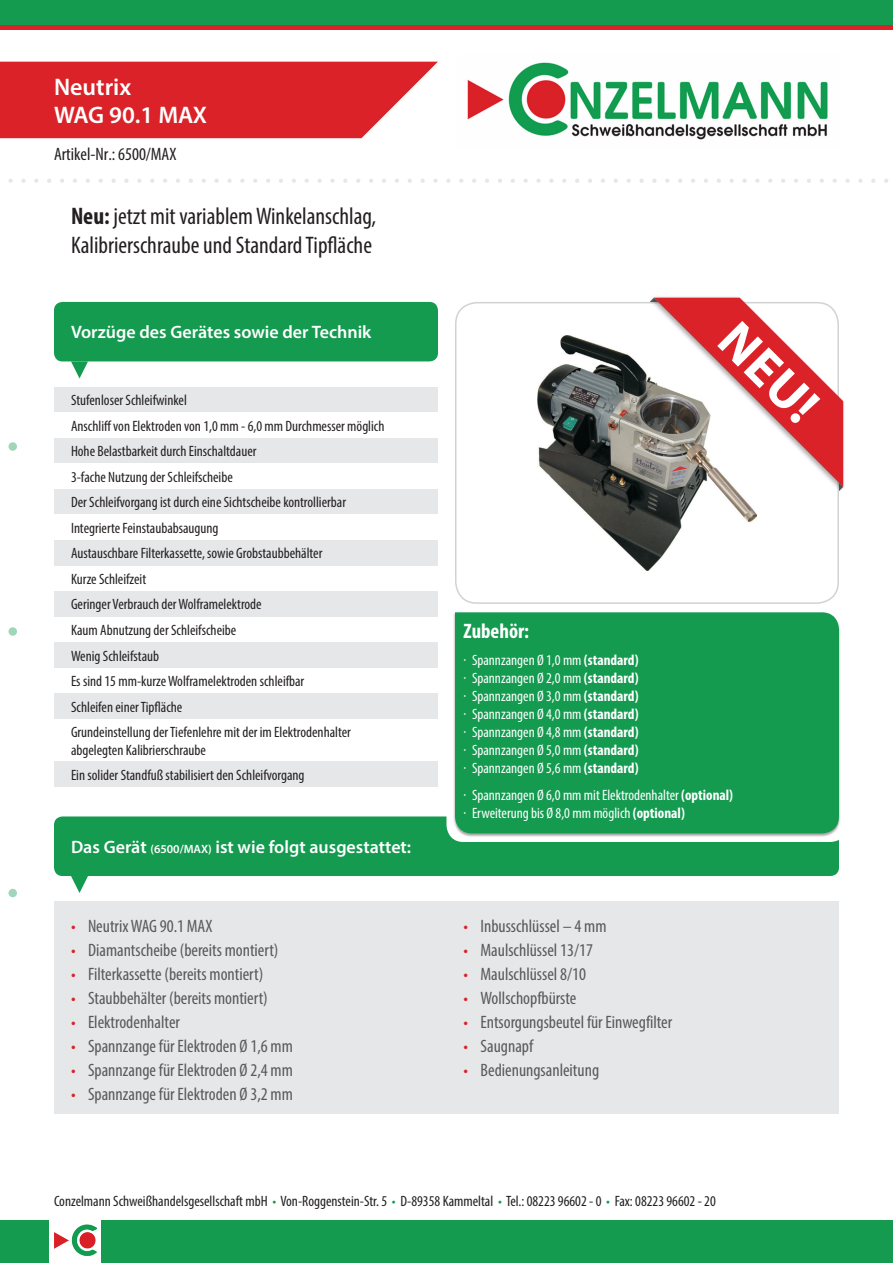
<style>
.page{position:relative;width:893px;height:1263px;background:#fff}
.page>*{position:absolute;margin:0;border:0;box-sizing:border-box;transform-origin:0 0}
.Inhaltsverzeichnis{font:700 52.5px "Myriad Pro";color:#fff}
.Unterüberschrift{font:condensed 24px "Myriad Pro";color:#231f20}
.Überschrift_fortoc{font:600 24px "Myriad Pro";color:#fff}
.t1{font:700 condensed 21px "Myriad Pro";color:#fff}
.Fließtext_2{font:condensed 18px "Myriad Pro";color:#58595b}
.t2{font:600 18px "Myriad Pro";color:#fff}
.Artikel-Nr{font:condensed 18px "Myriad Pro";color:#231f20}
.Fließtext_1{font:condensed 15px "Myriad Pro";color:#231f20}
.t3{font:condensed 15px "Myriad Pro";color:#fff}
.s1{font-weight:700}
.s2{font-size:12px}
.s3{color:#da2228}
.s4{color:#149b50}
</style>
<div class="page">
<div style="left:0;top:0;width:893px;height:26px;background:#149b50"></div>
<div style="left:0;top:1220px;width:893px;height:43px;background:#149b50"></div>
<hr style="left:0;top:26px;width:893px;height:4px;background:#da2228">
<img style="left:467px;top:62px;width:361px;height:78px">
<svg style="left:0;top:62px;width:438px;height:76px;background:#dd353a"></svg>
<div style="left:9px;top:627px;width:8px;height:9px;background:#a1d7b9;border-radius:50%"></div>
<div style="left:9px;top:889px;width:8px;height:8px;background:#a1d7b9;border-radius:50%"></div>
<div style="left:9px;top:442px;width:8px;height:9px;background:#a1d7b9;border-radius:50%"></div>
<svg style="left:8px;top:179px;width:880px;height:4px"></svg>
<div style="left:50px;top:1216px;width:51px;height:47px;background:#fff"></div>
<img style="left:54px;top:1225px;width:43px;height:31px">
<div style="left:54px;top:302px;width:384px;height:59px;background:#149b50;border-radius:9px"></div>
<svg style="left:71px;top:361px;width:17px;height:17px"></svg>
<div style="left:54px;top:816px;width:785px;height:60px;background:#149b50;border-radius:9px"></div>
<svg style="left:71px;top:876px;width:17px;height:17px"></svg>
<div style="left:54px;top:387px;width:384px;height:25px;background:#e6e7e9"></div>
<div style="left:54px;top:438px;width:384px;height:25px;background:#e6e7e9"></div>
<div style="left:54px;top:489px;width:384px;height:25px;background:#e6e7e9"></div>
<div style="left:54px;top:540px;width:384px;height:26px;background:#e6e7e9"></div>
<div style="left:54px;top:901px;width:785px;height:213px;background:#e6e7e9"></div>
<img style="left:538px;top:336px;width:218px;height:234px">
<div style="left:455px;top:302px;width:384px;height:302px;border:2px solid #d1d2d4;border-radius:21px"></div>
<div style="left:54px;top:591px;width:384px;height:26px;background:#e6e7e9"></div>
<div style="left:54px;top:642px;width:384px;height:26px;background:#e6e7e9"></div>
<div style="left:54px;top:693px;width:384px;height:26px;background:#e6e7e9"></div>
<div style="left:54px;top:761px;width:384px;height:26px;background:#e6e7e9"></div>
<div style="left:446px;top:816px;width:393px;height:26px;background:#fff"></div>
<div style="left:453px;top:612px;width:388px;height:226px;background:#231f20;opacity:.4"></div>
<div style="left:455px;top:612px;width:384px;height:221px;background:#149b50"></div>
<div style="left:648px;top:295px;width:198px;height:197px;background:#231f20;opacity:.4"></div>
<svg style="left:648px;top:298px;width:195px;height:195px"></svg>
<p class="Überschrift_fortoc" style="left:54px;top:71px;width:79px">Neutrix</p>
<p class="Überschrift_fortoc" style="left:54px;top:100px;width:155px">WAG 90.1 MAX</p>
<p class="Artikel-Nr" style="left:54px;top:143px;width:124px">Artikel-Nr.: 6500/MAX</p>
<p class="Unterüberschrift" style="left:71px;top:202px;width:307px"><span class="s1">Neu:</span> jetzt mit variablem Winkelanschlag,</p>
<p class="Unterüberschrift" style="left:71px;top:231px;width:303px">Kalibrierschraube und Standard Tipfläche</p>
<p class="t2" style="left:71px;top:321px;width:302px">Vorzüge des Gerätes sowie der Technik</p>
<p class="Fließtext_1" style="left:71px;top:391px;width:117px">Stufenloser Schleifwinkel</p>
<p class="Fließtext_1" style="left:71px;top:417px;width:315px">Anschliff von Elektroden von 1,0 mm - 6,0 mm Durchmesser möglich</p>
<p class="Fließtext_1" style="left:71px;top:442px;width:187px">Hohe Belastbarkeit durch Einschaltdauer</p>
<p class="Fließtext_1" style="left:71px;top:468px;width:163px">3-fache Nutzung der Schleifscheibe</p>
<p class="Fließtext_1" style="left:71px;top:493px;width:277px">Der Schleifvorgang ist durch eine Sichtscheibe kontrollierbar</p>
<p class="Fließtext_1" style="left:71px;top:519px;width:149px">Integrierte Feinstaubabsaugung</p>
<p class="Fließtext_1" style="left:71px;top:544px;width:253px">Austauschbare Filterkassette, sowie Grobstaubbehälter</p>
<p class="Fließtext_1" style="left:71px;top:570px;width:77px">Kurze Schleifzeit</p>
<p class="Fließtext_1" style="left:71px;top:595px;width:192px">Geringer Verbrauch der Wolframelektrode</p>
<p class="Fließtext_1" style="left:71px;top:621px;width:167px">Kaum Abnutzung der Schleifscheibe</p>
<p class="Fließtext_1" style="left:71px;top:646px;width:90px">Wenig Schleifstaub</p>
<p class="Fließtext_1" style="left:71px;top:672px;width:235px">Es sind 15 mm-kurze Wolframelektroden schleifbar</p>
<p class="Fließtext_1" style="left:71px;top:697px;width:113px">Schleifen einer Tipfläche</p>
<p class="Fließtext_1" style="left:71px;top:722px;width:281px">Grundeinstellung der Tiefenlehre mit der im Elektrodenhalter</p>
<p class="Fließtext_1" style="left:71px;top:740px;width:136px">abgelegten Kalibrierschraube</p>
<p class="Fließtext_1" style="left:71px;top:765px;width:235px">Ein solider Standfuß stabilisiert den Schleifvorgang</p>
<p class="t2" style="left:71px;top:835px;width:342px">Das Gerät <span class="s2">(6500/MAX)</span> ist wie folgt ausgestattet:</p>
<p class="Fließtext_2" style="left:71px;top:915px;width:143px"><span class="s3">•</span> Neutrix WAG 90.1 MAX</p>
<p class="Fließtext_2" style="left:71px;top:939px;width:209px"><span class="s3">•</span> Diamantscheibe (bereits montiert)</p>
<p class="Fließtext_2" style="left:71px;top:963px;width:194px"><span class="s3">•</span> Filterkassette (bereits montiert)</p>
<p class="Fließtext_2" style="left:71px;top:987px;width:198px"><span class="s3">•</span> Staubbehälter (bereits montiert)</p>
<p class="Fließtext_2" style="left:71px;top:1011px;width:111px"><span class="s3">•</span> Elektrodenhalter</p>
<p class="Fließtext_2" style="left:71px;top:1035px;width:223px"><span class="s3">•</span> Spannzange für Elektroden Ø 1,6 mm</p>
<p class="Fließtext_2" style="left:71px;top:1059px;width:223px"><span class="s3">•</span> Spannzange für Elektroden Ø 2,4 mm</p>
<p class="Fließtext_2" style="left:71px;top:1083px;width:223px"><span class="s3">•</span> Spannzange für Elektroden Ø 3,2 mm</p>
<p class="Inhaltsverzeichnis" style="left:751px;top:307px;width:118px;rotate:45deg">NEU!</p>
<p class="t1" style="left:463px;top:618px;width:67px">Zubehör:</p>
<p class="t3" style="left:464px;top:651px;width:176px">· Spannzangen Ø 1,0 mm <span class="s1">(standard)</span></p>
<p class="t3" style="left:464px;top:669px;width:176px">· Spannzangen Ø 2,0 mm <span class="s1">(standard)</span></p>
<p class="t3" style="left:464px;top:687px;width:176px">· Spannzangen Ø 3,0 mm <span class="s1">(standard)</span></p>
<p class="t3" style="left:464px;top:705px;width:176px">· Spannzangen Ø 4,0 mm <span class="s1">(standard)</span></p>
<p class="t3" style="left:464px;top:723px;width:176px">· Spannzangen Ø 4,8 mm <span class="s1">(standard)</span></p>
<p class="t3" style="left:464px;top:741px;width:176px">· Spannzangen Ø 5,0 mm <span class="s1">(standard)</span></p>
<p class="t3" style="left:464px;top:759px;width:176px">· Spannzangen Ø 5,6 mm <span class="s1">(standard)</span></p>
<p class="t3" style="left:464px;top:786px;width:271px">· Spannzangen Ø 6,0 mm mit Elektrodenhalter <span class="s1">(optional)</span></p>
<p class="t3" style="left:464px;top:804px;width:223px">· Erweiterung bis Ø 8,0 mm möglich <span class="s1">(optional)</span></p>
<p class="Fließtext_2" style="left:463px;top:915px;width:145px"><span class="s3">•</span> Inbusschlüssel – 4 mm</p>
<p class="Fließtext_2" style="left:463px;top:939px;width:131px"><span class="s3">•</span> Maulschlüssel 13/17</p>
<p class="Fließtext_2" style="left:463px;top:963px;width:124px"><span class="s3">•</span> Maulschlüssel 8/10</p>
<p class="Fließtext_2" style="left:463px;top:987px;width:114px"><span class="s3">•</span> Wollschopfbürste</p>
<p class="Fließtext_2" style="left:463px;top:1011px;width:210px"><span class="s3">•</span> Entsorgungsbeutel für Einwegfilter</p>
<p class="Fließtext_2" style="left:463px;top:1035px;width:71px"><span class="s3">•</span> Saugnapf</p>
<p class="Fließtext_2" style="left:463px;top:1059px;width:137px"><span class="s3">•</span> Bedienungsanleitung</p>
<p class="Fließtext_1" style="left:54px;top:1192px;width:663px">Conzelmann Schweißhandelsgesellschaft mbH <span class="s4">•</span> Von-Roggenstein-Str. 5 <span class="s4">•</span> D-89358 Kammeltal <span class="s4">•</span> Tel.: 08223 96602 - 0 <span class="s4">•</span> Fax: 08223 96602 - 20</p>
</div>
